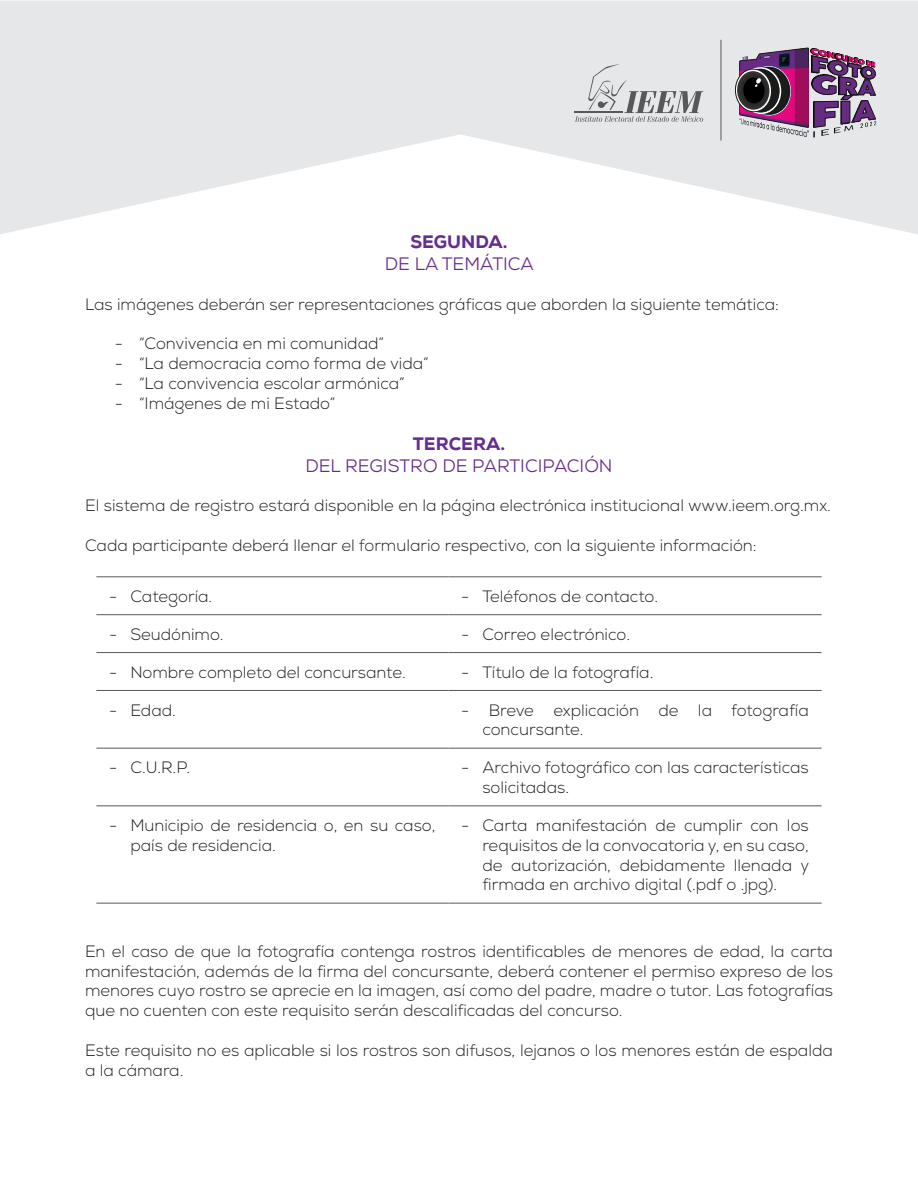
<style>
.page{position:relative;width:918px;height:1188px;background:#fff}
.page>*{position:absolute;margin:0;border:0;box-sizing:border-box;transform-origin:0 0}
.t1{font:18px "Nexa";color:#662d8c}
.t2{font:800 18px "Nexa";color:#662d8c}
.INCISOS_TABLA{font:300 16.5px/19.8px "Nexa";color:#231f20}
</style>
<div class="page">
<svg style="left:0;top:1px;width:918px;height:233px;fill:#e6e7e9"></svg>
<svg style="left:735px;top:48px;width:141px;height:90px;background:#8c6a89"></svg>
<svg style="left:575px;top:64px;width:128px;height:58px;background:#cdced0"></svg>
<hr style="left:721px;top:40px;width:1px;height:101px;background:#57585a">
<hr style="left:96px;top:577px;width:352px;height:1px;background:#57585a">
<hr style="left:448px;top:577px;width:374px;height:1px;background:#57585a">
<hr style="left:96px;top:614px;width:352px;height:1px;background:#57585a">
<hr style="left:448px;top:614px;width:374px;height:1px;background:#57585a">
<hr style="left:96px;top:652px;width:352px;height:1px;background:#57585a">
<hr style="left:448px;top:652px;width:374px;height:1px;background:#57585a">
<hr style="left:96px;top:690px;width:352px;height:1px;background:#57585a">
<hr style="left:448px;top:690px;width:374px;height:1px;background:#57585a">
<hr style="left:96px;top:748px;width:352px;height:1px;background:#57585a">
<hr style="left:448px;top:748px;width:374px;height:1px;background:#57585a">
<hr style="left:96px;top:806px;width:352px;height:1px;background:#57585a">
<hr style="left:448px;top:806px;width:374px;height:1px;background:#57585a">
<hr style="left:96px;top:903px;width:352px;height:1px;background:#57585a">
<hr style="left:448px;top:903px;width:374px;height:1px;background:#57585a">
<p class="t2" style="left:410px;top:231px;width:99px">SEGUNDA.</p>
<p class="t1" style="left:385px;top:252px;width:151px">DE LA TEMÁTICA</p>
<p class="INCISOS_TABLA" style="left:85px;top:294px;width:695px">Las imágenes deberán ser representaciones gráficas que aborden la siguiente temática:</p>
<p class="INCISOS_TABLA" style="left:115px;top:334px;width:271px">- “Convivencia en mi comunidad”</p>
<p class="INCISOS_TABLA" style="left:115px;top:354px;width:315px">- “La democracia como forma de vida”</p>
<p class="INCISOS_TABLA" style="left:115px;top:374px;width:291px">- “La convivencia escolar armónica”</p>
<p class="INCISOS_TABLA" style="left:115px;top:393px;width:222px">- “Imágenes de mi Estado”</p>
<p class="t2" style="left:413px;top:432px;width:94px">TERCERA.</p>
<p class="t1" style="left:305px;top:454px;width:309px">DEL REGISTRO DE PARTICIPACIÓN</p>
<p class="INCISOS_TABLA" style="left:85px;top:496px;width:747px">El sistema de registro estará disponible en la página electrónica institucional www.ieem.org.mx.</p>
<p class="INCISOS_TABLA" style="left:85px;top:536px;width:673px">Cada participante deberá llenar el formulario respectivo, con la siguiente información:</p>
<p class="INCISOS_TABLA" style="left:109px;top:587px;width:105px">- Categoría.</p>
<p class="INCISOS_TABLA" style="left:461px;top:587px;width:199px">- Teléfonos de contacto.</p>
<p class="INCISOS_TABLA" style="left:109px;top:625px;width:116px">- Seudónimo.</p>
<p class="INCISOS_TABLA" style="left:461px;top:625px;width:170px">- Correo electrónico.</p>
<p class="INCISOS_TABLA" style="left:109px;top:663px;width:298px">- Nombre completo del concursante.</p>
<p class="INCISOS_TABLA" style="left:461px;top:663px;width:194px">- Título de la fotografía.</p>
<p class="INCISOS_TABLA" style="left:109px;top:700px;width:68px">- Edad.</p>
<p class="INCISOS_TABLA" style="left:482px;top:700px;width:328px;text-indent:-21px">- Breve explicación de la fotografía concursante.</p>
<p class="INCISOS_TABLA" style="left:109px;top:758px;width:83px">- C.U.R.P.</p>
<p class="INCISOS_TABLA" style="left:482px;top:758px;width:328px;text-indent:-21px">- Archivo fotográfico con las características solicitadas.</p>
<p class="INCISOS_TABLA" style="left:130px;top:816px;width:307px;text-indent:-21px">- Municipio de residencia o, en su caso, país de residencia.</p>
<p class="INCISOS_TABLA" style="left:482px;top:816px;width:328px;text-align:justify;text-indent:-21px">- Carta manifestación de cumplir con los requisitos de la convocatoria y, en su caso, de autorización, debidamente llenada y firmada en archivo digital (.pdf o .jpg).</p>
<p class="INCISOS_TABLA" style="left:85px;top:942px;width:749px;text-align:justify">En el caso de que la fotografía contenga rostros identificables de menores de edad, la carta manifestación, además de la firma del concursante, deberá contener el permiso expreso de los menores cuyo rostro se aprecie en la imagen, así como del padre, madre o tutor. Las fotografías que no cuenten con este requisito serán descalificadas del concurso.</p>
<p class="INCISOS_TABLA" style="left:85px;top:1041px;width:749px">Este requisito no es aplicable si los rostros son difusos, lejanos o los menores están de espalda a la cámara.</p>
</div>
